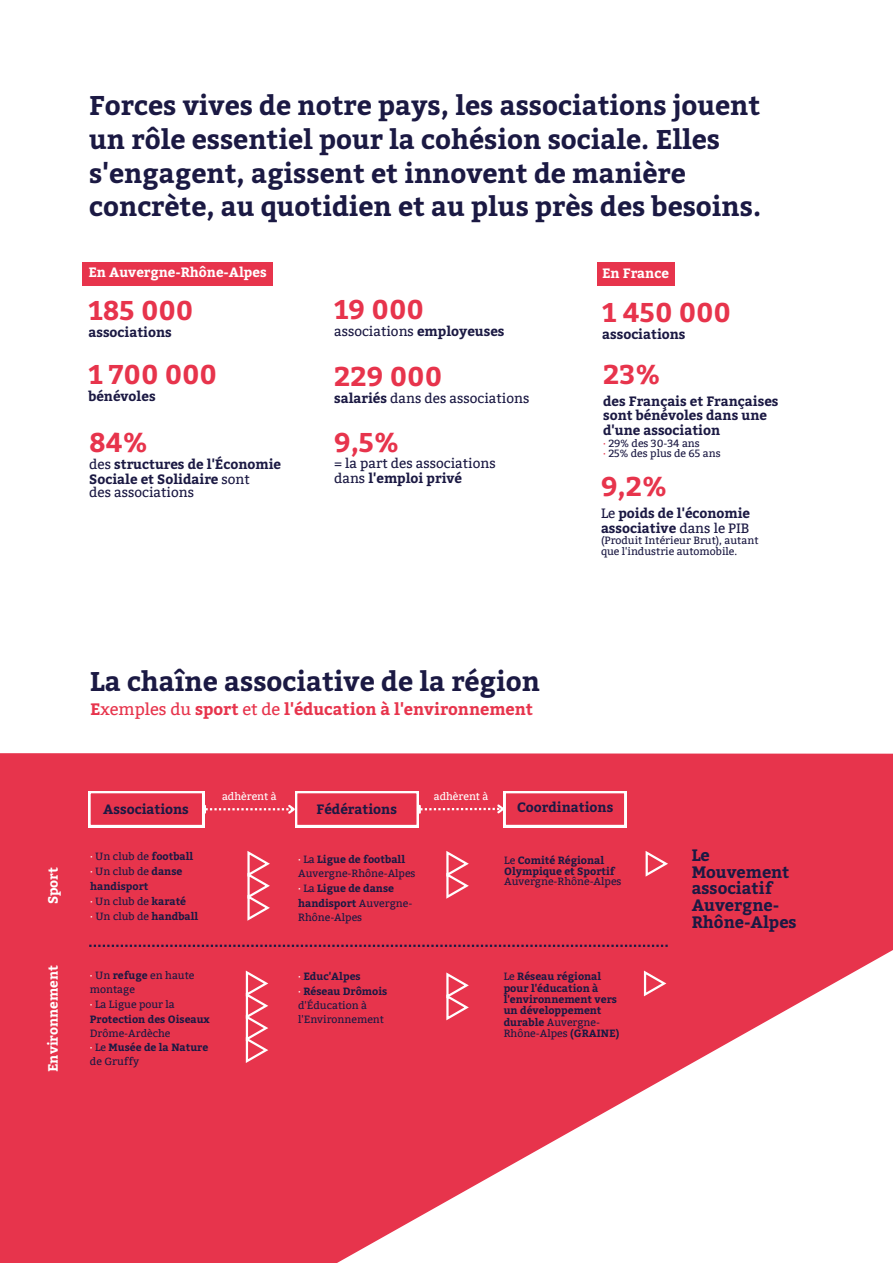
<style>
.page{position:relative;width:893px;height:1264px;background:#fff}
.page>*{position:absolute;margin:0;border:0;box-sizing:border-box;transform-origin:0 0}
.t1{font:700 27px/33.8px "Bitter";color:#1b1943}
.t2{font:700 27px "Bitter";color:#e7344c}
.t3{font:700 16.5px "Bitter";color:#e7344c}
.t4{font:700 16.5px/16.8px "Bitter";color:#1b1943}
.t5{font:700 13.5px/14.9px "Bitter";color:#1b1943}
.t6{font:13.5px "Bitter";color:#1b1943}
.t7{font:700 13.5px "Bitter";color:#fff}
.t8{font:10.5px/14px "Bitter";color:#1b1943}
.t9{font:700 10.5px/11.4px "Bitter";color:#1b1943}
.t10{font:10.5px "Bitter";color:#fff}
.s1{font-weight:400}
.s2{font-weight:700}
.s3{color:#e7344c}
.s4{color:#fff}
.s5{font-weight:400;color:#fff}
</style>
<div class="page">
<div style="left:597px;top:262px;width:78px;height:23px;background:#e7344c"></div>
<div style="left:83px;top:262px;width:190px;height:23px;background:#e7344c"></div>
<svg style="left:0;top:753px;width:892px;height:509px;fill:#e7344c"></svg>
<svg style="left:88px;top:791px;width:538px;height:36px;background:#e94d62"></svg>
<svg style="left:247px;top:850px;width:23px;height:70px"></svg>
<svg style="left:246px;top:970px;width:22px;height:93px"></svg>
<svg style="left:446px;top:850px;width:23px;height:48px"></svg>
<svg style="left:446px;top:972px;width:23px;height:48px"></svg>
<svg style="left:644px;top:970px;width:22px;height:26px"></svg>
<svg style="left:645px;top:850px;width:23px;height:26px"></svg>
<svg style="left:89px;top:944px;width:578px;height:2px"></svg>
<p class="t1" style="left:89px;top:87px;width:672px">Forces vives de notre pays, les associations jouent</p>
<p class="t1" style="left:89px;top:121px;width:673px">un rôle essentiel pour la cohésion sociale. Elles s'engagent, agissent et innovent de manière concrète, au quotidien et au plus près des besoins.</p>
<p class="t7" style="left:88px;top:263px;width:180px">En Auvergne-Rhône-Alpes</p>
<p class="t7" style="left:602px;top:263px;width:68px">En France</p>
<p class="t2" style="left:88px;top:291px;width:106px">185 000</p>
<p class="t5" style="left:88px;top:324px;width:85px">associations</p>
<p class="t2" style="left:88px;top:355px;width:130px">1 700 000</p>
<p class="t5" style="left:88px;top:388px;width:69px">bénévoles</p>
<p class="t2" style="left:89px;top:423px;width:60px">84%</p>
<p class="t5" style="left:89px;top:456px;width:193px"><span class="s1">des</span> structures de l'Économie<br>Sociale et Solidaire <span class="s1">sont</span></p>
<p class="t6" style="left:89px;top:485px;width:106px">des associations</p>
<p class="t2" style="left:334px;top:290px;width:91px">19 000</p>
<p class="t6" style="left:334px;top:323px;width:172px">associations <span class="s2">employeuses</span></p>
<p class="t2" style="left:334px;top:356px;width:109px">229 000</p>
<p class="t6" style="left:334px;top:390px;width:197px"><span class="s2">salariés</span> dans des associations</p>
<p class="t2" style="left:334px;top:423px;width:67px">9,5%</p>
<p class="t6" style="left:334px;top:455px;width:163px">= la part des associations</p>
<p class="t5" style="left:334px;top:470px;width:130px"><span class="s1">dans</span> l'emploi privé</p>
<p class="t2" style="left:602px;top:292px;width:130px">1 450 000</p>
<p class="t5" style="left:602px;top:326px;width:85px">associations</p>
<p class="t2" style="left:603px;top:354px;width:59px">23%</p>
<p class="t5" style="left:603px;top:392px;width:177px">des Français et Françaises sont bénévoles dans une d'une association</p>
<p class="t8" style="left:603px;top:436px;width:98px"><span class="s3">·</span> 29% des 30-34 ans</p>
<p class="t8" style="left:603px;top:446px;width:119px"><span class="s3">·</span> 25% des plus de 65 ans</p>
<p class="t2" style="left:601px;top:467px;width:68px">9,2%</p>
<p class="t5" style="left:601px;top:505px;width:151px"><span class="s1">Le</span> poids de l'économie associative <span class="s1">dans le PIB</span></p>
<p class="t8" style="left:601px;top:534px;width:159px">(Produit Intérieur Brut), autant</p>
<p class="t8" style="left:601px;top:544px;width:138px">que l'industrie automobile.</p>
<p class="t7" style="left:43px;top:904px;width:39px;rotate:-90deg">Sport</p>
<p class="t7" style="left:43px;top:1072px;width:108px;rotate:-90deg">Environnement</p>
<p class="t1" style="left:90px;top:663px;width:451px">La chaîne associative de la région</p>
<p class="t3" style="left:90px;top:697px;width:444px">E<span class="s1">xemples du</span> sport <span class="s1">et de</span> l'éducation à l'environnement</p>
<p class="t10" style="left:222px;top:790px;width:56px">adhèrent à</p>
<p class="t10" style="left:434px;top:790px;width:56px">adhèrent à</p>
<p class="t5" style="left:103px;top:800px;width:87px">Associations</p>
<p class="t5" style="left:316px;top:800px;width:82px">Fédérations</p>
<p class="t5" style="left:517px;top:799px;width:98px">Coordinations</p>
<p class="t8" style="left:90px;top:849px;width:105px"><span class="s4">·</span> Un club de <span class="s2">football</span></p>
<p class="t9" style="left:90px;top:863px;width:94px;line-height:14.9px"><span class="s5">·</span> <span class="s1">Un club de</span> danse handisport</p>
<p class="t8" style="left:90px;top:894px;width:97px"><span class="s4">·</span> Un club de <span class="s2">karaté</span></p>
<p class="t8" style="left:90px;top:909px;width:110px"><span class="s4">·</span> Un club de <span class="s2">handball</span></p>
<p class="t8" style="left:90px;top:968px;width:106px"><span class="s4">·</span> Un <span class="s2">refuge</span> en haute montage</p>
<p class="t8" style="left:90px;top:997px;width:121px;line-height:14.4px"><span class="s4">·</span> La Ligue pour la<br><span class="s2">Protection des Oiseaux<br></span>Drôme-Ardèche</p>
<p class="t9" style="left:90px;top:1040px;width:120px;line-height:14px"><span class="s5">·</span> <span class="s1">Le</span> Musée de la Nature <span class="s1">de Gruffy</span></p>
<p class="t8" style="left:298px;top:852px;width:119px"><span class="s4">·</span> La <span class="s2">Ligue de football<br></span>Auvergne-Rhône-Alpes</p>
<p class="t8" style="left:298px;top:881px;width:116px;line-height:14.4px"><span class="s4">·</span> La <span class="s2">Ligue de danse handisport</span> Auvergne-<br>Rhône-Alpes</p>
<p class="t9" style="left:298px;top:969px;width:64px"><span class="s5">·</span> Educ'Alpes</p>
<p class="t8" style="left:298px;top:984px;width:91px"><span class="s4">·</span> <span class="s2">Réseau Drômois </span>d'Éducation à l'Environnement</p>
<p class="t9" style="left:504px;top:853px;width:101px"><span class="s1">Le</span> Comité Régional</p>
<p class="t8" style="left:504px;top:866px;width:119px;line-height:10.5px"><span class="s2">Olympique et Sportif<br></span>Auvergne-Rhône-Alpes</p>
<p class="t9" style="left:503px;top:970px;width:117px"><span class="s1">Le</span> Réseau régional pour l'éducation à l'environnement vers un développement durable <span class="s1">Auvergne-<br>Rhône-Alpes</span> (GRAINE)</p>
<p class="t4" style="left:691px;top:845px;width:99px">Le<br>Mouvement</p>
<p class="t4" style="left:691px;top:879px;width:82px">associatif</p>
<p class="t4" style="left:691px;top:896px;width:106px">Auvergne-<br>Rhône-Alpes</p>
</div>
